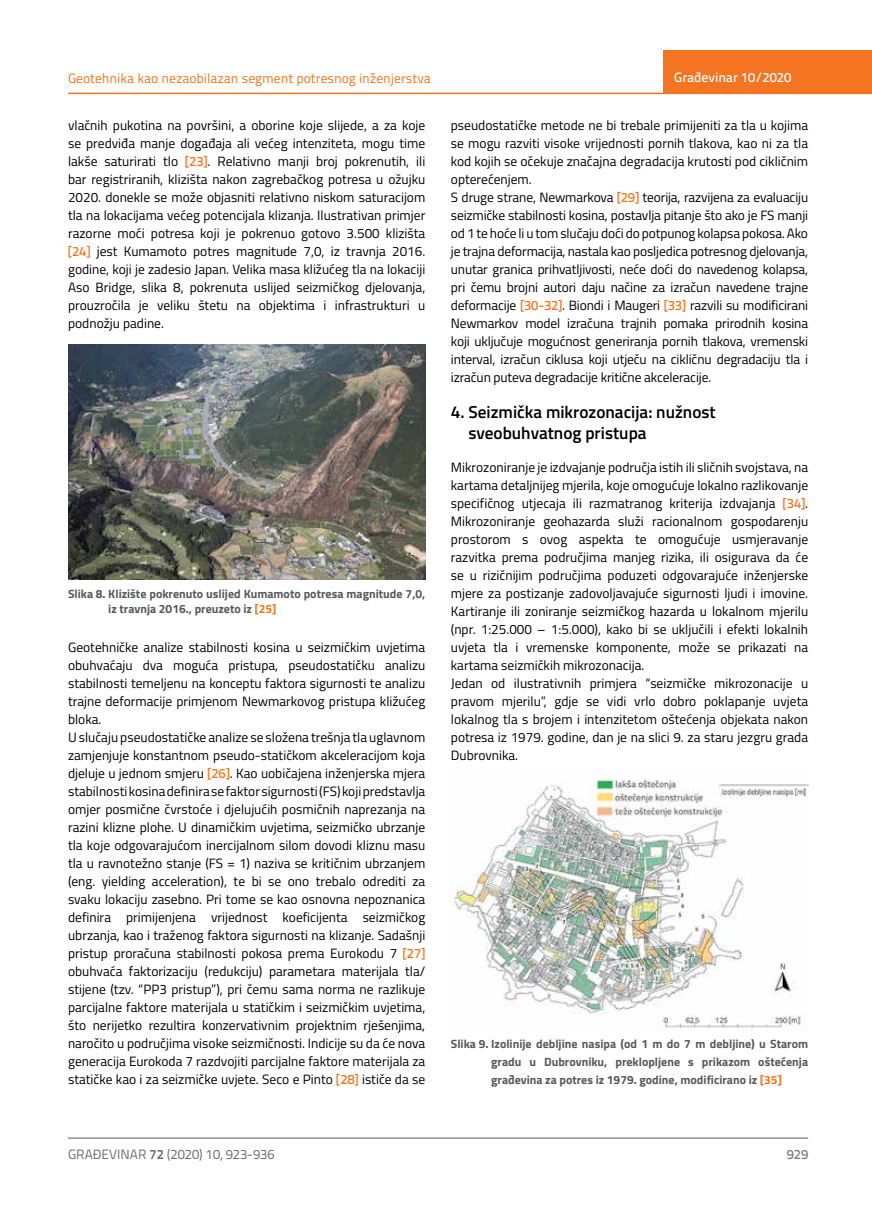
<style>
.page{position:relative;width:872px;height:1212px;background:#fff}
.page>*{position:absolute;margin:0;border:0;box-sizing:border-box;transform-origin:0 0}
.t1{font:600 17.25px/21px "Titillium";color:#000}
.t2{font:13.5px/18px "Titillium";color:#000}
.t3{font:13.5px "Titillium Text 22 L";color:#f47421}
.t4{font:13.5px "Titillium Text 22 L";color:#6d6e71}
.t5{font:500 13.5px "Titillium Text 22 L";color:#fff}
.t6{font:500 13.5px "Titillium Text 22 L";color:#797a7d}
.t7{font:700 12px/18px "Titillium";color:#58595b}
.s1{font-family:"Titillium Text 22 L";font-weight:500;color:#f47421}
.s2{color:#f47421}
.s3{font-weight:700}
</style>
<div class="page">
<hr style="left:68px;top:93px;width:804px;height:1px;background:#f47421">
<div style="left:663px;top:50px;width:209px;height:44px;background:#f47421"></div>
<hr style="left:68px;top:1138px;width:740px;height:1px;background:#58595b">
<img style="left:68px;top:345px;width:357px;height:235px">
<img style="left:451px;top:772px;width:357px;height:256px">
<p class="t3" style="left:68px;top:68px;width:364px">Geotehnika kao nezaobilazan segment potresnog inženjerstva</p>
<p class="t2" style="left:68px;top:115px;width:359px;text-align:justify">vlačnih pukotina na površini, a oborine koje slijede, a za koje se predviđa manje događaja ali većeg intenziteta, mogu time lakše saturirati tlo <span class="s1">[23]</span>. Relativno manji broj pokrenutih, ili bar registriranih, klizišta nakon zagrebačkog potresa u ožujku 2020. donekle se može objasniti relativno niskom saturacijom tla na lokacijama većeg potencijala klizanja. Ilustrativan primjer razorne moći potresa koji je pokrenuo gotovo 3.500 klizišta <span class="s1">[24]</span> jest Kumamoto potres magnitude 7,0, iz travnja 2016. godine, koji je zadesio Japan. Velika masa kližućeg tla na lokaciji Aso Bridge, slika 8, pokrenuta uslijed seizmičkog djelovanja, prouzročila je veliku štetu na objektima i infrastrukturi u podnožju padine.</p>
<p class="t7" style="left:108px;top:586px;width:318px;line-height:15px;text-indent:-40px">Slika 8. Klizište pokrenuto uslijed Kumamoto potresa magnitude 7,0, iz travnja 2016., preuzeto iz <span class="s2">[25]</span></p>
<p class="t2" style="left:68px;top:638px;width:359px">Geotehničke analize stabilnosti kosina u seizmičkim uvjetima obuhvaćaju dva moguća pristupa, pseudostatičku analizu stabilnosti temeljenu na konceptu faktora sigurnosti te analizu trajne deformacije primjenom Newmarkovog pristupa kližućeg bloka.<br>U slučaju pseudostatičke analize se složena trešnja tla uglavnom zamjenjuje konstantnom pseudo-statičkom akceleracijom koja djeluje u jednom smjeru <span class="s1">[26]</span>. Kao uobičajena inženjerska mjera stabilnosti kosina definira se faktor sigurnosti (FS) koji predstavlja omjer posmične čvrstoće i djelujućih posmičnih naprezanja na razini klizne plohe. U dinamičkim uvjetima, seizmičko ubrzanje tla koje odgovarajućom inercijalnom silom dovodi kliznu masu tla u ravnotežno stanje (FS = 1) naziva se kritičnim ubrzanjem (eng. yielding acceleration), te bi se ono trebalo odrediti za svaku lokaciju zasebno. Pri tome se kao osnovna nepoznanica definira primijenjena vrijednost koeficijenta seizmičkog ubrzanja, kao i traženog faktora sigurnosti na klizanje. Sadašnji pristup proračuna stabilnosti pokosa prema Eurokodu 7 <span class="s1">[27] </span>obuhvaća faktorizaciju (redukciju) parametara materijala tla/ stijene (tzv. “PP3 pristup”), pri čemu sama norma ne razlikuje parcijalne faktore materijala u statičkim i seizmičkim uvjetima, što nerijetko rezultira konzervativnim projektnim rješenjima, naročito u područjima visoke seizmičnosti. Indicije su da će nova generacija Eurokoda 7 razdvojiti parcijalne faktore materijala za statičke kao i za seizmičke uvjete. Seco e Pinto <span class="s1">[28]</span> ističe da se</p>
<p class="t5" style="left:674px;top:67px;width:118px">Građevinar 10/2020</p>
<p class="t2" style="left:451px;top:115px;width:359px">pseudostatičke metode ne bi trebale primijeniti za tla u kojima se mogu razviti visoke vrijednosti pornih tlakova, kao ni za tla kod kojih se očekuje značajna degradacija krutosti pod cikličnim opterećenjem.<br>S druge strane, Newmarkova <span class="s1">[29]</span> teorija, razvijena za evaluaciju seizmičke stabilnosti kosina, postavlja pitanje što ako je FS manji od 1 te hoće li u tom slučaju doći do potpunog kolapsa pokosa. Ako je trajna deformacija, nastala kao posljedica potresnog djelovanja, unutar granica prihvatljivosti, neće doći do navedenog kolapsa, pri čemu brojni autori daju načine za izračun navedene trajne deformacije <span class="s1">[30-32]</span>. Biondi i Maugeri <span class="s1">[33]</span> razvili su modificirani Newmarkov model izračuna trajnih pomaka prirodnih kosina koji uključuje mogućnost generiranja pornih tlakova, vremenski interval, izračun ciklusa koji utječu na cikličnu degradaciju tla i izračun puteva degradacije kritične akceleracije.</p>
<p class="t1" style="left:468px;top:400px;width:249px;text-indent:-18px">4. Seizmička mikrozonacija: nužnost sveobuhvatnog pristupa</p>
<p class="t2" style="left:451px;top:457px;width:359px">Mikrozoniranje je izdvajanje područja istih ili sličnih svojstava, na kartama detaljnijeg mjerila, koje omogućuje lokalno razlikovanje specifičnog utjecaja ili razmatranog kriterija izdvajanja <span class="s1">[34]</span>.<br>Mikrozoniranje geohazarda služi racionalnom gospodarenju prostorom s ovog aspekta te omogućuje usmjeravanje razvitka prema područjima manjeg rizika, ili osigurava da će se u rizičnijim područjima poduzeti odgovarajuće inženjerske mjere za postizanje zadovoljavajuće sigurnosti ljudi i imovine.<br>Kartiranje ili zoniranje seizmičkog hazarda u lokalnom mjerilu (npr. 1:25.000 – 1:5.000), kako bi se uključili i efekti lokalnih uvjeta tla i vremenske komponente, može se prikazati na kartama seizmičkih mikrozonacija.<br>Jedan od ilustrativnih primjera “seizmičke mikrozonacije u pravom mjerilu”, gdje se vidi vrlo dobro poklapanje uvjeta lokalnog tla s brojem i intenzitetom oštećenja objekata nakon potresa iz 1979. godine, dan je na slici 9. za staru jezgru grada Dubrovnika.</p>
<p class="t7" style="left:491px;top:1034px;width:318px;text-align:justify;text-indent:-40px">Slika 9. Izolinije debljine nasipa (od 1 m do 7 m debljine) u Starom gradu u Dubrovniku, preklopljene s prikazom oštećenja građevina za potres iz 1979. godine, modificirano iz <span class="s2">[35]</span></p>
<p class="t4" style="left:68px;top:1144px;width:208px">GRAĐEVINAR <span class="s3">72</span> (2020) 10, 923-936</p>
<p class="t6" style="left:786px;top:1144px;width:23px">929</p>
</div>
